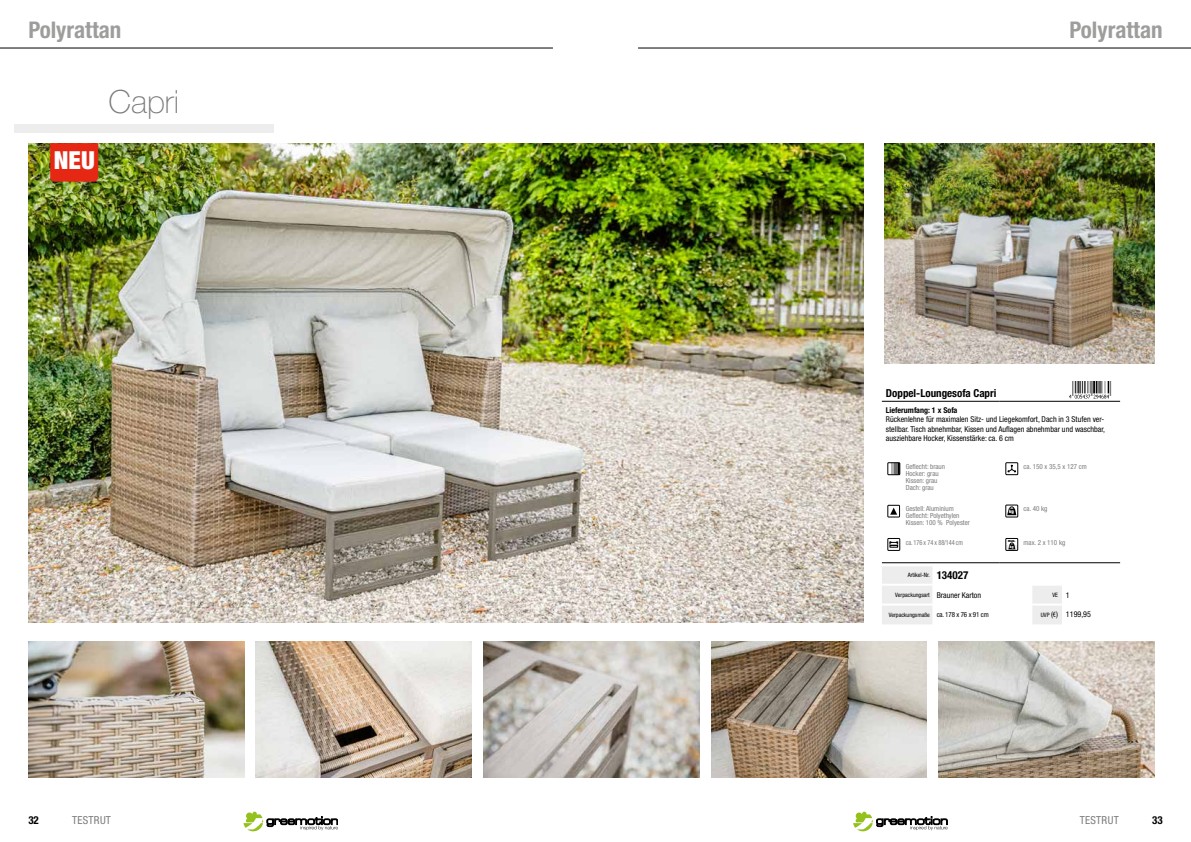
<style>
.page{position:relative;width:1191px;height:842px;background:#fff}
.page>*{position:absolute;margin:0;border:0;box-sizing:border-box;transform-origin:0 0}
.t1{font:100 32px "Helvetica Neue LT Std";color:#7c7b7b}
.t2{font:900 condensed 24.9px "Helvetica Neue LT Std";color:#fff}
.t3{font:700 condensed 23px "Helvetica Neue LT Std";color:#9d9d9c}
.t4{font:700 condensed 11px "Helvetica Neue LT Std";color:#000}
.t5{font:condensed 11px "Helvetica Neue LT Std";letter-spacing:.02em;color:#7c7b7b}
.t6{font:condensed 8px/9.6px "Helvetica Neue LT Std";color:#000;text-align:justify}
.t7{font:700 condensed 8px "Helvetica Neue LT Std";color:#000}
.t8{font:condensed 7px/7px "Helvetica Neue LT Std";color:#7c7b7b}
.t9{font:condensed 7px "Helvetica Neue LT Std";letter-spacing:-.02em;color:#7c7b7b;scale:.9 1}
.t10{font:condensed 6px "Helvetica Neue LT Std";color:#000}
.t11{font:900 condensed 4.7px "Helvetica Neue LT Std";color:#fff}
.t12{font:900 condensed 3.6px "Helvetica Neue LT Std";color:#000}
.t13{font:900 condensed 3.6px "Helvetica Neue LT Std";color:#fff}
.s1{font-weight:700;font-size:11px}
.s2{font-size:8px}
.s3{font-size:7px}
.s4{font-size:6px}
.s5{font-family:"Myriad Pro"}
</style>
<div class="page">
<hr style="left:0;top:48px;width:553px;height:1px;background:#000">
<hr style="left:638px;top:48px;width:553px;height:1px;background:#000">
<svg style="left:243px;top:812px;width:95px;height:19px"></svg>
<svg style="left:853px;top:812px;width:94px;height:19px"></svg>
<div style="left:14px;top:125px;width:260px;height:8px;background:#ededed"></div>
<img style="left:28px;top:641px;width:216px;height:137px">
<img style="left:28px;top:143px;width:835px;height:479px">
<img style="left:938px;top:641px;width:216px;height:137px">
<img style="left:483px;top:641px;width:216px;height:137px">
<img style="left:256px;top:641px;width:216px;height:137px">
<img style="left:884px;top:143px;width:270px;height:220px">
<div style="left:887px;top:538px;width:13px;height:13px;border:1px solid #000"></div>
<svg style="left:889px;top:541px;width:9px;height:6px"></svg>
<svg style="left:891px;top:464px;width:7px;height:9px"></svg>
<div style="left:887px;top:462px;width:13px;height:13px;border:1px solid #000"></div>
<div style="left:887px;top:505px;width:12px;height:12px;border:1px solid #000"></div>
<svg style="left:890px;top:508px;width:7px;height:7px"></svg>
<svg style="left:882px;top:566px;width:180px;height:58px"></svg>
<hr style="left:882px;top:603px;width:50px;height:2px;background:#fff">
<hr style="left:932px;top:603px;width:100px;height:2px;background:#fff">
<hr style="left:1032px;top:603px;width:30px;height:2px;background:#fff">
<hr style="left:882px;top:584px;width:50px;height:2px;background:#fff">
<hr style="left:1032px;top:584px;width:30px;height:2px;background:#fff">
<hr style="left:882px;top:401px;width:117px;height:1px;background:#000">
<hr style="left:999px;top:401px;width:121px;height:1px;background:#000">
<hr style="left:882px;top:563px;width:117px;height:1px;background:#000">
<hr style="left:999px;top:563px;width:121px;height:1px;background:#000">
<div style="left:1005px;top:462px;width:13px;height:13px;border:1px solid #000"></div>
<svg style="left:1007px;top:464px;width:9px;height:8px"></svg>
<div style="left:1005px;top:505px;width:13px;height:12px;border:1px solid #000"></div>
<svg style="left:1007px;top:507px;width:9px;height:8px"></svg>
<div style="left:1005px;top:538px;width:13px;height:13px;border:1px solid #000"></div>
<svg style="left:1008px;top:543px;width:7px;height:6px"></svg>
<img style="left:1069px;top:381px;width:43px;height:17px">
<svg style="left:50px;top:143px;width:48px;height:39px;background:#e12813"></svg>
<img style="left:711px;top:641px;width:216px;height:137px">
<h3 class="t3" style="left:28px;top:16px;width:95px">Polyrattan</h3>
<h3 class="t3" style="left:1069px;top:16px;width:95px">Polyrattan</h3>
<h2 class="t2" style="left:54px;top:145px;width:42px">NEU</h2>
<h1 class="t1" style="left:109px;top:83px;width:72px">Capri</h1>
<h3 class="t4" style="left:886px;top:387px;width:112px">Doppel-Loungesofa Capri</h3>
<p class="t7" style="left:886px;top:405px;width:73px">Lieferumfang: 1 x Sofa</p>
<p class="t6" style="left:886px;top:415px;width:221px">Rückenlehne für maximalen Sitz- und Liegekomfort, Dach in 3 Stufen ver&shy;stellbar. Tisch abnehmbar, Kissen und Auflagen abnehmbar und waschbar, ausziehbare Hocker, Kissenstärke: ca. 6 cm</p>
<p class="t8" style="left:905px;top:463px;width:41px">Geflecht: braun<br>Hocker: grau<br>Kissen: grau<br>Dach: grau</p>
<p class="t8" style="left:1023px;top:463px;width:65px">ca. 150 x 35,5 x 127 cm</p>
<p class="t8" style="left:905px;top:505px;width:66px">Gestell: Aluminium<br>Geflecht: Polyethylen<br>Kissen: 100 % Polyester</p>
<p class="t8" style="left:1023px;top:505px;width:25px">ca. 40 kg</p>
<p class="t9" style="left:905px;top:538px;width:65px">ca. 176 x 74 x 88/144 cm</p>
<p class="t8" style="left:1023px;top:539px;width:43px">max. 2 x 110 kg</p>
<p class="t11" style="left:1009px;top:509px;width:6px">kg</p>
<p class="t13" style="left:1010px;top:544px;width:5px">kg</p>
<p class="t12" style="left:1008px;top:538px;width:9px">max.</p>
<p class="t10" style="left:907px;top:571px;width:62px">Artikel-Nr. <span class="s1">134027</span></p>
<p class="t10" style="left:895px;top:591px;width:87px">Verpackungsart <span class="s2">Brauner Karton</span></p>
<p class="t10" style="left:1052px;top:591px;width:19px">VE <span class="s2">1</span></p>
<p class="t10" style="left:889px;top:611px;width:101px">Verpackungsmaße <span class="s3">ca. 178 x 76 x 91 cm</span></p>
<p class="t6" style="left:1040px;top:610px;width:52px"><span class="s4">UVP</span> (<span class="s5">€</span>) 1199,95</p>
<h3 class="t4" style="left:28px;top:814px;width:12px">32</h3>
<h3 class="t5" style="left:72px;top:814px;width:40px">TESTRUT</h3>
<h3 class="t5" style="left:1080px;top:814px;width:40px">TESTRUT</h3>
<h3 class="t4" style="left:1152px;top:814px;width:12px">33</h3>
</div>
